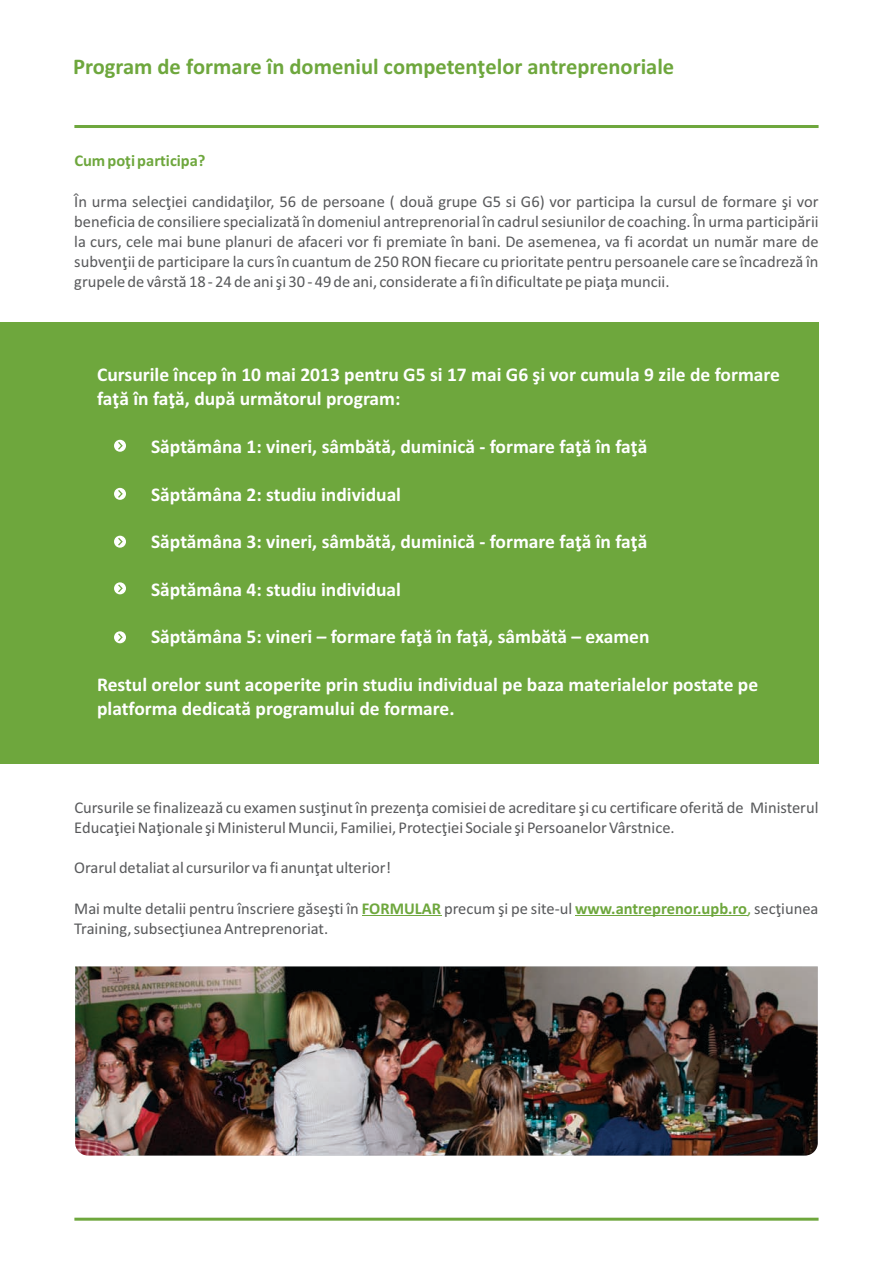
<style>
.page{position:relative;width:893px;height:1263px;background:#fff}
.page>*{position:absolute;margin:0;border:0;box-sizing:border-box;transform-origin:0 0}
.t1{font:700 22.5px "Calibri";color:#6ea73d}
.t2{font:700 19.5px/23.9px "Calibri";color:#fff}
.t3{font:16.5px/20.1px "Calibri";color:#58595b}
.t4{font:700 16.5px "Calibri";color:#6ea73d}
.s1{font-weight:700;color:#6ea73d}
.s2{color:#6ea73d}
</style>
<div class="page">
<hr style="left:74px;top:1218px;width:745px;height:3px;background:#6ea73d">
<hr style="left:74px;top:125px;width:745px;height:3px;background:#6ea73d">
<div style="left:0;top:322px;width:819px;height:441px;background:#6ea73d"></div>
<hr style="left:362px;top:915px;width:79px;height:1px;background:#6ea73d">
<hr style="left:575px;top:915px;width:172px;height:1px;background:#6ea73d">
<div style="left:114px;top:440px;width:12px;height:12px;background:#fff;border-radius:50%"></div>
<svg style="left:118px;top:442px;width:5px;height:8px"></svg>
<div style="left:114px;top:488px;width:12px;height:12px;background:#fff;border-radius:50%"></div>
<svg style="left:118px;top:490px;width:5px;height:8px"></svg>
<div style="left:114px;top:536px;width:12px;height:12px;background:#fff;border-radius:50%"></div>
<svg style="left:118px;top:538px;width:5px;height:8px"></svg>
<div style="left:114px;top:582px;width:12px;height:12px;background:#fff;border-radius:50%"></div>
<svg style="left:118px;top:584px;width:5px;height:8px"></svg>
<div style="left:114px;top:631px;width:12px;height:12px;background:#fff;border-radius:50%"></div>
<svg style="left:118px;top:633px;width:5px;height:8px"></svg>
<img style="left:75px;top:966px;width:743px;height:189px">
<h1 class="t1" style="left:73px;top:57px;width:603px">Program de formare în domeniul competenţelor antreprenoriale</h1>
<p class="t4" style="left:74px;top:154px;width:133px">Cum poţi participa?</p>
<p class="t3" style="left:74px;top:192px;width:746px;text-align:justify">În urma selecţiei candidaţilor, 56 de persoane ( două grupe G5 si G6) vor participa la cursul de formare şi vor beneficia de consiliere specializată în domeniul antreprenorial în cadrul sesiunilor de coaching. În urma participării la curs, cele mai bune planuri de afaceri vor fi premiate în bani. De asemenea, va fi acordat un număr mare de subvenţii de participare la curs în cuantum de 250 RON fiecare cu prioritate pentru persoanele care se încadreză în grupele de vârstă 18 - 24 de ani şi 30 - 49 de ani, considerate a fi în dificultate pe piaţa muncii.</p>
<p class="t2" style="left:97px;top:365px;width:684px">Cursurile încep în 10 mai 2013 pentru G5 si 17 mai G6 şi vor cumula 9 zile de formare faţă în faţă, după următorul program:</p>
<p class="t2" style="left:151px;top:436px;width:498px">Săptămâna 1: vineri, sâmbătă, duminică - formare faţă în faţă</p>
<p class="t2" style="left:151px;top:484px;width:251px">Săptămâna 2: studiu individual</p>
<p class="t2" style="left:151px;top:531px;width:498px">Săptămâna 3: vineri, sâmbătă, duminică - formare faţă în faţă</p>
<p class="t2" style="left:151px;top:579px;width:251px">Săptămâna 4: studiu individual</p>
<p class="t2" style="left:151px;top:626px;width:500px">Săptămâna 5: vineri – formare faţă în faţă, sâmbătă – examen</p>
<p class="t2" style="left:97px;top:674px;width:663px">Restul orelor sunt acoperite prin studiu individual pe baza materialelor postate pe platforma dedicată programului de formare.</p>
<p class="t3" style="left:74px;top:799px;width:746px">Cursurile se finalizează cu examen susţinut în prezenţa comisiei de acreditare şi cu certificare oferită de Ministerul<br>Educaţiei Naţionale şi Ministerul Muncii, Familiei, Protecţiei Sociale şi Persoanelor Vârstnice.</p>
<p class="t3" style="left:74px;top:859px;width:318px">Orarul detaliat al cursurilor va fi anunţat ulterior!</p>
<p class="t3" style="left:74px;top:899px;width:746px">Mai multe detalii pentru înscriere găseşti în <span class="s1">FORMULAR</span> precum şi pe site-ul <span class="s1">www.antreprenor.upb.ro</span><span class="s2">,</span> secţiunea<br>Training, subsecţiunea Antreprenoriat.</p>
</div>
